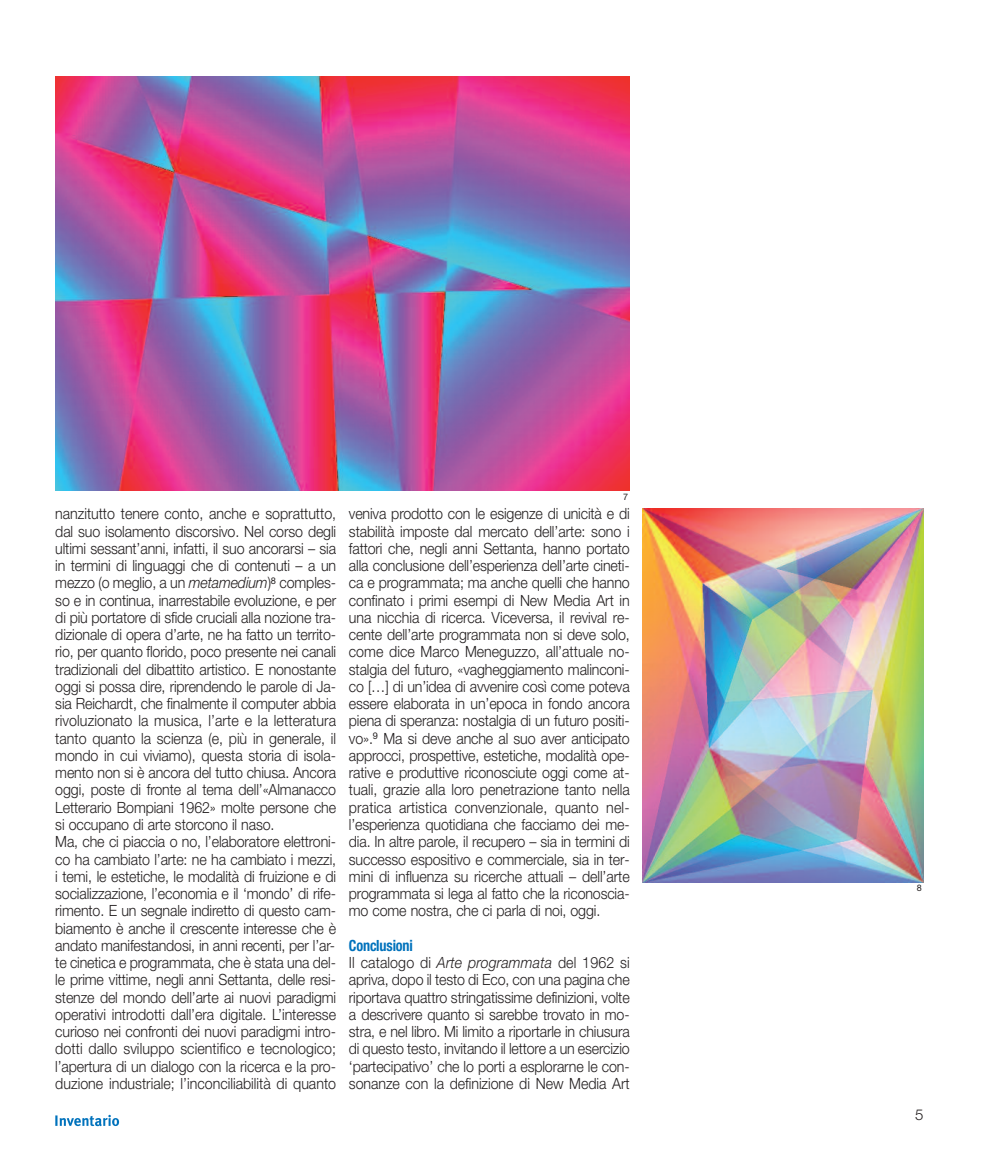
<style>
.page{position:relative;width:1000px;height:1149px;background:#fff}
.page>*{position:absolute;margin:0;border:0;box-sizing:border-box;transform-origin:0 0}
.t1{font:300 15.45px/17.2px "Helvetica Neue";letter-spacing:-.01em;color:#231f20;scale:.92 1}
.t2{font:300 15px "Helvetica Neue";color:#231f20}
.t3{font:9px "Helvetica Neue";color:#231f20}
.s1{font-style:italic}
.s2{font-weight:700;font-stretch:condensed;color:#0072bc}
</style>
<div class="page">
<svg style="left:55px;top:1114px;width:64px;height:11px"></svg>
<img style="left:55px;top:77px;width:574px;height:414px">
<img style="left:642px;top:508px;width:281px;height:374px">
<p class="t3" style="left:623px;top:493px;width:7px">7</p>
<p class="t1" style="left:55px;top:506px;width:307px">nanzitutto tenere conto, anche e soprattutto, dal suo isolamento discorsivo. Nel corso degli ultimi sessant’anni, infatti, il suo ancorarsi – sia in termini di linguaggi che di contenuti – a un mezzo (o meglio, a un <span class="s1">metamedium</span>)<sup>8</sup> comples&shy;so e in continua, inarrestabile evoluzione, e per di più portatore di sfide cruciali alla nozione tra&shy;dizionale di opera d’arte, ne ha fatto un territo&shy;rio, per quanto florido, poco presente nei canali tradizionali del dibattito artistico. E nonostante oggi si possa dire, riprendendo le parole di Ja&shy;sia Reichardt, che finalmente il computer abbia rivoluzionato la musica, l’arte e la letteratura tanto quanto la scienza (e, più in generale, il mondo in cui viviamo), questa storia di isola&shy;mento non si è ancora del tutto chiusa. Ancora oggi, poste di fronte al tema dell’«Almanacco Letterario Bompiani 1962» molte persone che si occupano di arte storcono il naso.<br>Ma, che ci piaccia o no, l’elaboratore elettroni&shy;co ha cambiato l’arte: ne ha cambiato i mezzi, i temi, le estetiche, le modalità di fruizione e di socializzazione, l’economia e il ‘mondo’ di rife&shy;rimento. E un segnale indiretto di questo cam&shy;biamento è anche il crescente interesse che è andato manifestandosi, in anni recenti, per l’ar&shy;te cinetica e programmata, che è stata una del&shy;le prime vittime, negli anni Settanta, delle resi&shy;stenze del mondo dell’arte ai nuovi paradigmi operativi introdotti dall’era digitale. L’interesse curioso nei confronti dei nuovi paradigmi intro&shy;dotti dallo sviluppo scientifico e tecnologico; l’apertura di un dialogo con la ricerca e la pro&shy;duzione industriale; l’inconciliabilità di quanto</p>
<p class="t1" style="left:349px;top:506px;width:307px;text-align:justify">veniva prodotto con le esigenze di unicità e di stabilità imposte dal mercato dell’arte: sono i fattori che, negli anni Settanta, hanno portato alla conclusione dell’esperienza dell’arte cineti&shy;ca e programmata; ma anche quelli che hanno confinato i primi esempi di New Media Art in una nicchia di ricerca. Viceversa, il revival re&shy;cente dell’arte programmata non si deve solo, come dice Marco Meneguzzo, all’attuale no&shy;stalgia del futuro, «vagheggiamento malinconi&shy;co […] di un’idea di avvenire così come poteva essere elaborata in un’epoca in fondo ancora piena di speranza: nostalgia di un futuro positi&shy;vo».<sup>9</sup> Ma si deve anche al suo aver anticipato approcci, prospettive, estetiche, modalità ope&shy;rative e produttive riconosciute oggi come at&shy;tuali, grazie alla loro penetrazione tanto nella pratica artistica convenzionale, quanto nel&shy;l’esperienza quotidiana che facciamo dei me&shy;dia. In altre parole, il recupero – sia in termini di successo espositivo e commerciale, sia in ter&shy;mini di influenza su ricerche attuali – dell’arte programmata si lega al fatto che la riconoscia&shy;mo come nostra, che ci parla di noi, oggi.</p>
<p class="t1" style="left:349px;top:937px;width:307px"><span class="s2">Conclusioni<br></span>Il catalogo di <span class="s1">Arte programmata</span> del 1962 si apriva, dopo il testo di Eco, con una pagina che riportava quattro stringatissime definizioni, volte a descrivere quanto si sarebbe trovato in mo&shy;stra, e nel libro. Mi limito a riportarle in chiusura di questo testo, invitando il lettore a un esercizio ‘partecipativo’ che lo porti a esplorarne le con&shy;sonanze con la definizione di New Media Art</p>
<p class="t3" style="left:916px;top:884px;width:7px">8</p>
<p class="t2" style="left:914px;top:1108px;width:10px">5</p>
</div>
